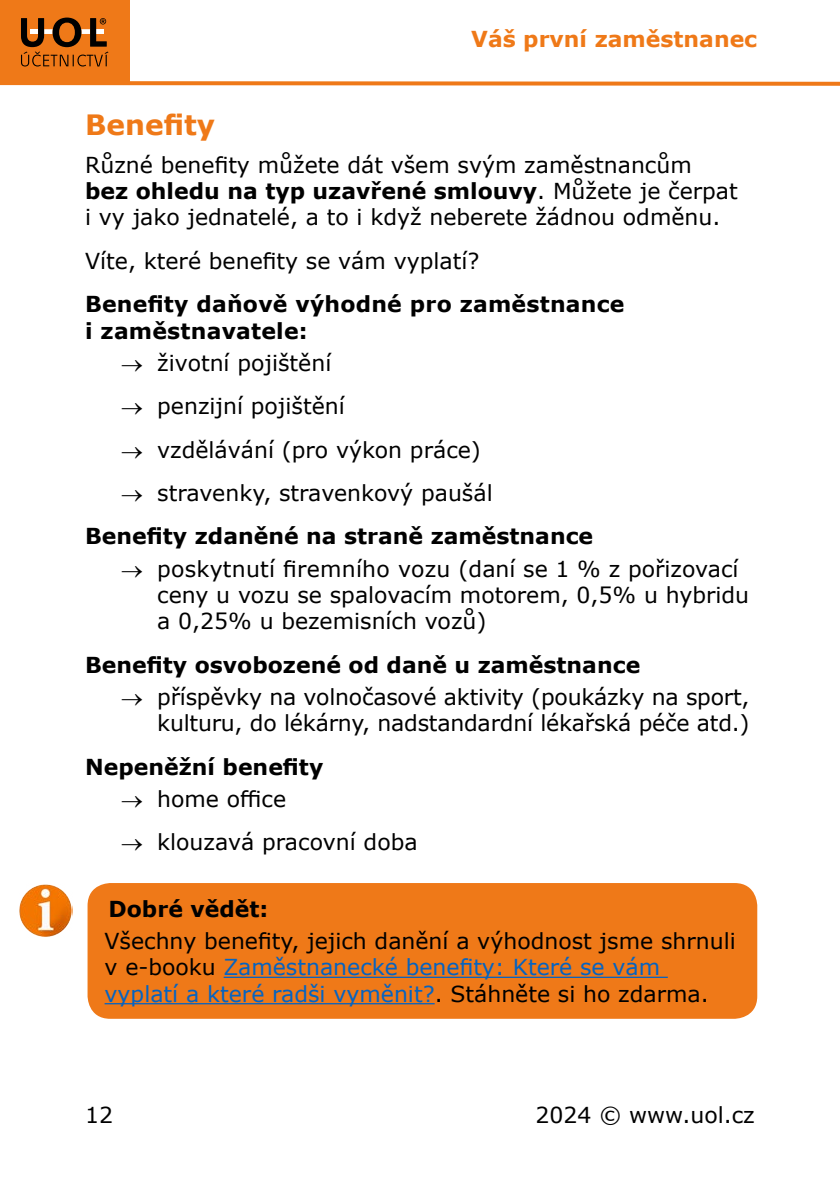
<style>
.page{position:relative;width:840px;height:1191px;background:#fff}
.page>*{position:absolute;margin:0;border:0;box-sizing:border-box;transform-origin:0 0}
.Nadpis_1{font:700 28px "Verdana";color:#ef7918}
.Odstavec_3mm{font:22px/26.4px "Verdana";color:#000}
.BOLD{font:700 22px/26.4px "Verdana";color:#000}
.t1{font:700 22px "Verdana";color:#ef7918}
.s1{font-weight:700}
.s2{color:#0563c1}
</style>
<div class="page">
<div style="left:0;top:0;width:129px;height:84px;background:#ef7918"></div>
<svg style="left:0;top:79px;width:839px;height:7px"></svg>
<svg style="left:21px;top:18px;width:87px;height:48px"></svg>
<div style="left:87px;top:883px;width:669px;height:135px;background:#ef7918;border-radius:23px"></div>
<hr style="left:223px;top:976px;width:444px;height:2px;background:#0563c1">
<hr style="left:104px;top:1003px;width:330px;height:1px;background:#0563c1">
<img style="left:19px;top:884px;width:53px;height:53px">
<p class="t1" style="left:471px;top:24px;width:287px">Váš první zaměstnanec</p>
<p class="Nadpis_1" style="left:85px;top:105px;width:131px">Benefity</p>
<p class="Odstavec_3mm" style="left:85px;top:151px;width:653px">Různé benefity můžete dát všem svým zaměstnancům <span class="s1">bez ohledu na typ uzavřené smlouvy</span>. Můžete je čerpat i vy jako jednatelé, a to i když neberete žádnou odměnu.</p>
<p class="Odstavec_3mm" style="left:85px;top:247px;width:395px">Víte, které benefity se vám vyplatí?</p>
<p class="BOLD" style="left:85px;top:290px;width:540px">Benefity daňově výhodné pro zaměstnance i zaměstnavatele:</p>
<p class="Odstavec_3mm" style="left:121px;top:349px;width:211px">→ životní pojištění</p>
<p class="Odstavec_3mm" style="left:121px;top:393px;width:225px">→ penzijní pojištění</p>
<p class="Odstavec_3mm" style="left:121px;top:436px;width:361px">→ vzdělávání (pro výkon práce)</p>
<p class="Odstavec_3mm" style="left:121px;top:479px;width:373px">→ stravenky, stravenkový paušál</p>
<p class="BOLD" style="left:85px;top:523px;width:509px">Benefity zdaněné na straně zaměstnance</p>
<p class="Odstavec_3mm" style="left:157px;top:555px;width:593px;text-indent:-36px">→ poskytnutí firemního vozu (daní se 1 % z pořizovací ceny u vozu se spalovacím motorem, 0,5% u hybridu a 0,25% u bezemisních vozů)</p>
<p class="BOLD" style="left:85px;top:651px;width:556px">Benefity osvobozené od daně u zaměstnance</p>
<p class="Odstavec_3mm" style="left:121px;top:683px;width:629px;text-align:right">→ příspěvky na volnočasové aktivity (poukázky na sport, kulturu, do lékárny, nadstandardní lékařská péče atd.)</p>
<p class="BOLD" style="left:85px;top:753px;width:239px">Nepeněžní benefity</p>
<p class="Odstavec_3mm" style="left:121px;top:785px;width:166px">→ home office</p>
<p class="Odstavec_3mm" style="left:121px;top:828px;width:298px">→ klouzavá pracovní doba</p>
<p class="BOLD" style="left:108px;top:895px;width:161px">Dobré vědět:</p>
<p class="Odstavec_3mm" style="left:104px;top:927px;width:632px">Všechny benefity, jejich danění a výhodnost jsme shrnuli v e-booku <span class="s2">Zaměstnanecké benefity: Které se vám vyplatí a které radši vyměnit?</span>. Stáhněte si ho zdarma.</p>
<p class="Odstavec_3mm" style="left:85px;top:1101px;width:29px">12</p>
<p class="Odstavec_3mm" style="left:535px;top:1101px;width:221px">2024 © www.uol.cz</p>
</div>
